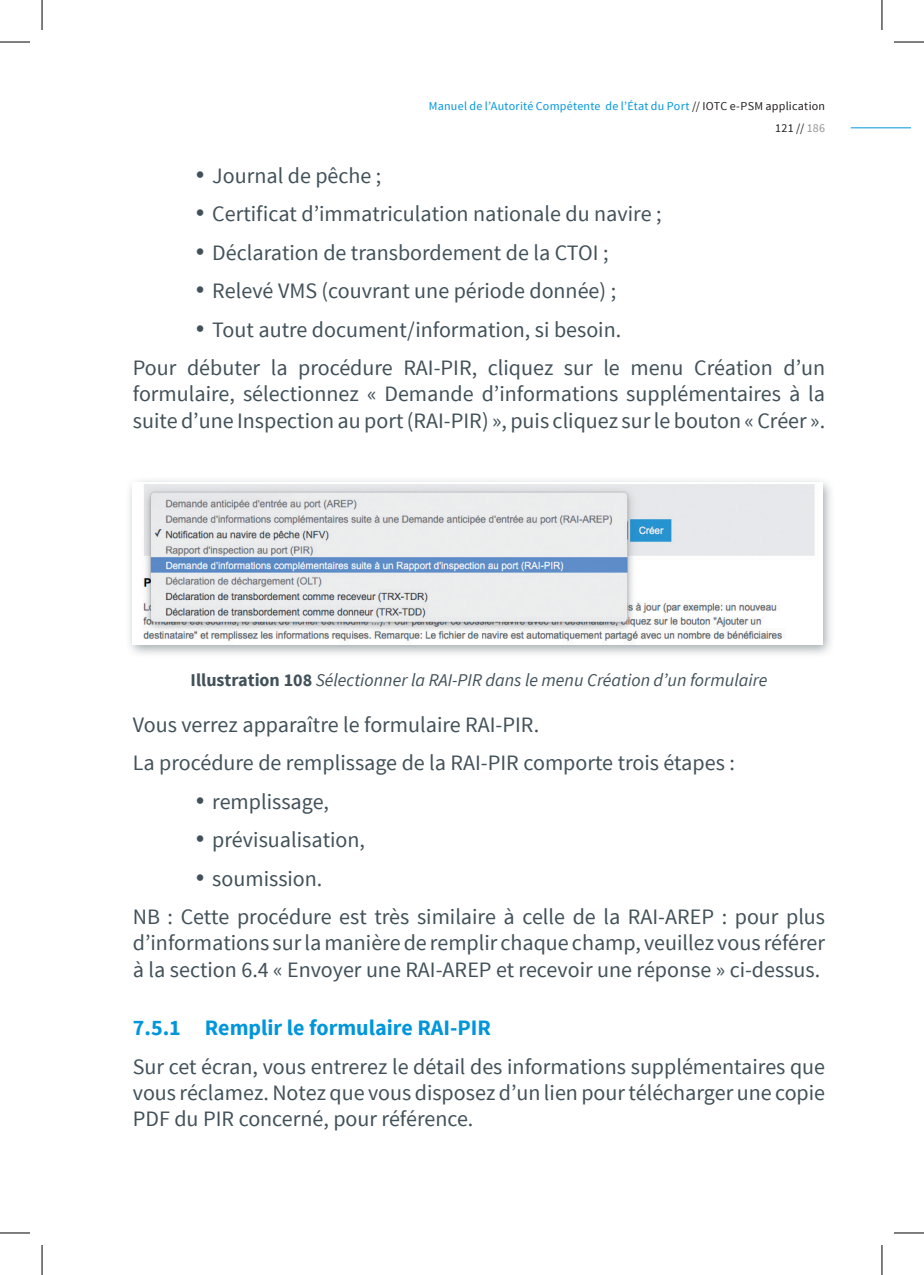
<style>
.page{position:relative;width:924px;height:1275px;background:#fff}
.page>*{position:absolute;margin:0;border:0;box-sizing:border-box;transform-origin:0 0}
.t1{font:22px/26.4px "Source Sans Pro";color:#425159}
.t2{font:700 22px "Source Sans Pro";color:#0096db}
.t3{font:italic 18px "Source Sans Pro";color:#425159}
.t4{font:12px/22px "Source Sans Pro";letter-spacing:.02em;color:#0096db;text-align:right}
.s1{color:#231f20}
.s2{color:#939598}
.s3{font-weight:700;font-style:normal}
</style>
<div class="page">
<hr style="left:850px;top:127px;width:59px;height:1px;background:#0096db">
<div style="left:125px;top:476px;width:710px;height:182px;background:#425159;opacity:.5"></div>
<img style="left:133px;top:482px;width:689px;height:162px">
<hr style="left:0;top:42px;width:30px;height:1px;background:#000">
<hr style="left:893px;top:42px;width:30px;height:1px;background:#000">
<hr style="left:0;top:1232px;width:30px;height:1px;background:#000">
<hr style="left:893px;top:1232px;width:30px;height:1px;background:#000">
<hr style="left:42px;top:0;width:1px;height:30px;background:#000">
<hr style="left:42px;top:1245px;width:1px;height:30px;background:#000">
<hr style="left:881px;top:0;width:1px;height:30px;background:#000">
<hr style="left:881px;top:1245px;width:1px;height:30px;background:#000">
<p class="t4" style="left:428px;top:95px;width:397px">Manuel de l’Autorité Compétente de l’État du Port <span class="s1">// IOTC e-PSM application<br>121 //</span> <span class="s2">186</span></p>
<p class="t1" style="left:195px;top:163px;width:187px">• Journal de pêche ;</p>
<p class="t1" style="left:195px;top:201px;width:467px">• Certificat d’immatriculation nationale du navire ;</p>
<p class="t1" style="left:195px;top:240px;width:414px">• Déclaration de transbordement de la CTOI ;</p>
<p class="t1" style="left:195px;top:278px;width:422px">• Relevé VMS (couvrant une période donnée) ;</p>
<p class="t1" style="left:133px;top:310px;width:693px;line-height:38.4px;text-indent:62px">• Tout autre document/information, si besoin.<br>Pour débuter la procédure RAI-PIR, cliquez sur le menu Création d’un</p>
<p class="t1" style="left:133px;top:381px;width:693px">formulaire, sélectionnez « Demande d’informations supplémentaires à la suite d’une Inspection au port (RAI-PIR) », puis cliquez sur le bouton « Créer ».</p>
<p class="t3" style="left:190px;top:668px;width:578px"><span class="s3">Illustration 108</span> Sélectionner la RAI-PIR dans le menu Création d’un formulaire</p>
<p class="t1" style="left:133px;top:706px;width:603px;line-height:38.4px">Vous verrez apparaître le formulaire RAI-PIR.<br>La procédure de remplissage de la RAI-PIR comporte trois étapes :</p>
<p class="t1" style="left:195px;top:788px;width:135px">• remplissage,</p>
<p class="t1" style="left:195px;top:827px;width:171px">• prévisualisation,</p>
<p class="t1" style="left:133px;top:859px;width:693px;line-height:38.4px;text-indent:62px">• soumission.<br>NB : Cette procédure est très similaire à celle de la RAI-AREP : pour plus</p>
<p class="t1" style="left:133px;top:930px;width:693px">d’informations sur la manière de remplir chaque champ, veuillez vous référer à la section 6.4 « Envoyer une RAI-AREP et recevoir une réponse » ci-dessus.</p>
<p class="t2" style="left:133px;top:1013px;width:359px">7.5.1 Remplir le formulaire RAI-PIR</p>
<p class="t1" style="left:133px;top:1053px;width:693px;text-align:justify">Sur cet écran, vous entrerez le détail des informations supplémentaires que vous réclamez. Notez que vous disposez d’un lien pour télécharger une copie PDF du PIR concerné, pour référence.</p>
</div>
